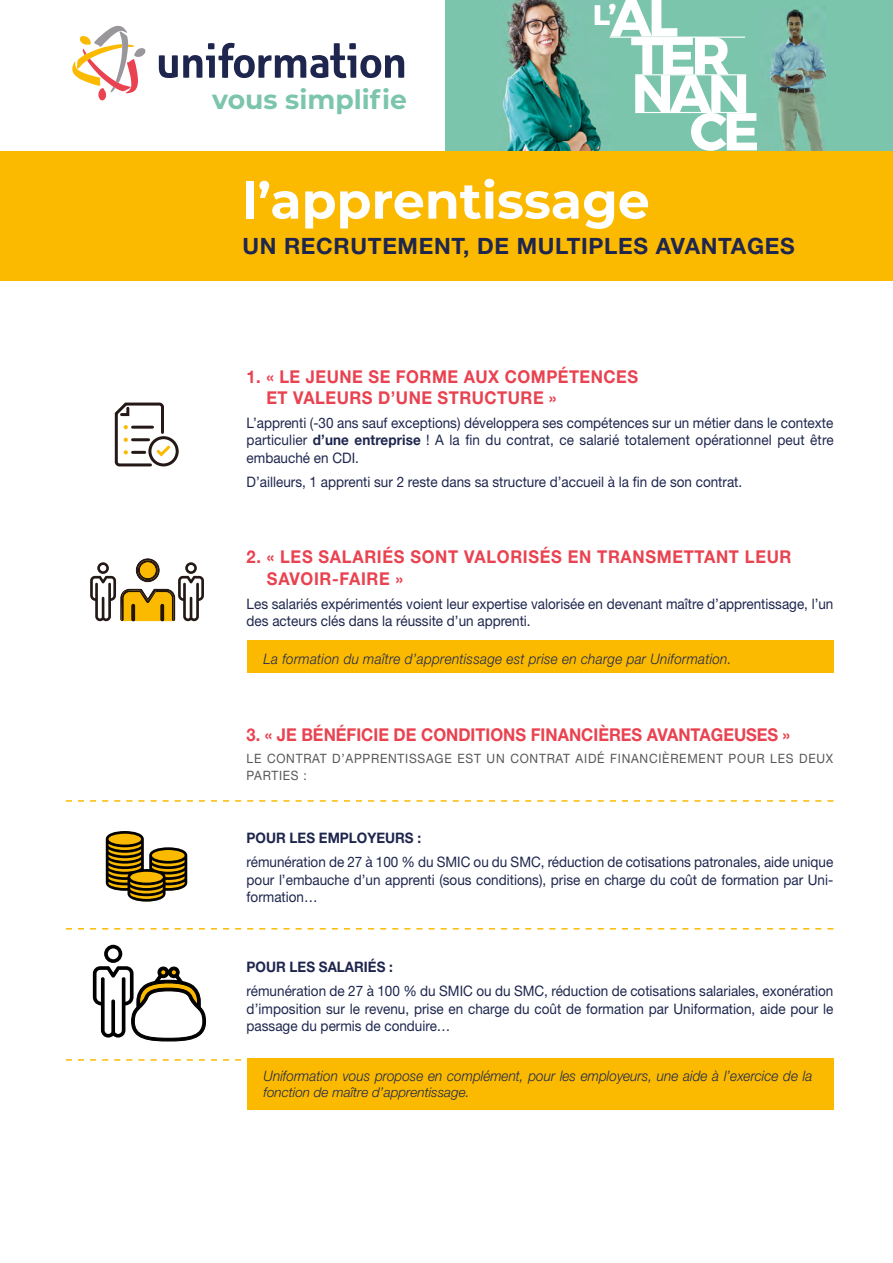
<style>
.page{position:relative;width:893px;height:1263px;background:#fff}
.page>*{position:absolute;margin:0;border:0;box-sizing:border-box;transform-origin:0 0}
.t1{font:700 50.7px "Montserrat";color:#fff}
.t2{font:800 28.35px "Montserrat";color:#fff}
.t3{font:700 26.7px "Montserrat";color:#7cc5ad}
.t4{font:700 22.5px "Helvetica Neue LT Std";letter-spacing:.03em;color:#1e264e}
.t5{font:700 17.7px/21.3px "Helvetica Neue LT Std";letter-spacing:.03em;color:#e94250;scale:.93 1}
.t6{font:700 17.7px "Helvetica Neue LT Std";color:#e94250;scale:.93 1}
.t7{font:14.4px/17.4px "Helvetica Neue LT Std";color:#1e264e;text-align:justify;scale:.93 1}
.t8{font:italic 300 14.4px "Helvetica Neue LT Std";color:#1e264e;scale:.93 1}
.t9{font:italic 300 14.4px "Helvetica Neue LT Std";letter-spacing:.02em;color:#1e264e;scale:.93 1}
.t10{font:700 14.4px "Helvetica Neue LT Std";color:#1e264e;scale:.93 1}
.t11{font:italic 300 13.5px "Helvetica Neue LT Std";color:#1e264e}
.t12{font:12.9px/17.4px "Helvetica Neue LT Std";letter-spacing:.06em;color:#575756;scale:.93 1}
.s1{font-weight:700}
</style>
<div class="page">
<div style="left:750px;top:0;width:143px;height:151px;background:#7cc5ad"></div>
<div style="left:445px;top:0;width:308px;height:189px;background:#7cc5ad"></div>
<img style="left:502px;top:0;width:108px;height:151px">
<img style="left:769px;top:9px;width:57px;height:142px">
<svg style="left:72px;top:26px;width:73px;height:74px"></svg>
<svg style="left:159px;top:43px;width:245px;height:35px"></svg>
<div style="left:247px;top:640px;width:586px;height:32px;background:#fbba00"></div>
<div style="left:247px;top:1059px;width:586px;height:51px;background:#fbba00"></div>
<svg style="left:114px;top:402px;width:65px;height:65px"></svg>
<svg style="left:90px;top:558px;width:114px;height:64px"></svg>
<svg style="left:106px;top:831px;width:81px;height:71px"></svg>
<svg style="left:93px;top:945px;width:114px;height:97px"></svg>
<svg style="left:66px;top:928px;width:767px;height:1px"></svg>
<svg style="left:66px;top:800px;width:767px;height:2px"></svg>
<svg style="left:66px;top:1059px;width:176px;height:2px"></svg>
<div style="left:0;top:151px;width:893px;height:129px;background:#fbba00"></div>
<svg style="left:610px;top:0;width:147px;height:151px"></svg>
<hr style="left:635px;top:74px;width:111px;height:1px;background:#fff">
<hr style="left:635px;top:112px;width:111px;height:1px;background:#fff">
<hr style="left:610px;top:37px;width:135px;height:1px;background:#fff">
<h3 class="t3" style="left:212px;top:80px;width:196px">vous simplifie</h3>
<h2 class="t2" style="left:593px;top:-6px;width:25px">L’</h2>
<h1 class="t1" style="left:242px;top:164px;width:409px">l’apprentissage</h1>
<h3 class="t4" style="left:242px;top:232px;width:554px">UN RECRUTEMENT, DE MULTIPLES AVANTAGES</h3>
<p class="t5" style="left:266px;top:365px;width:401px;text-indent:-20px">1. « LE JEUNE SE FORME AUX COMPÉTENCES<br>ET VALEURS D’UNE STRUCTURE »</p>
<p class="t7" style="left:247px;top:414px;width:633px">L’apprenti (-30 ans sauf exceptions) développera ses compétences sur un métier dans le contexte particulier <span class="s1">d’une entreprise</span> ! A la fin du contrat, ce salarié totalement opérationnel peut être embauché en CDI.</p>
<p class="t7" style="left:247px;top:473px;width:534px">D’ailleurs, 1 apprenti sur 2 reste dans sa structure d’accueil à la fin de son contrat.</p>
<p class="t5" style="left:267px;top:546px;width:565px;text-indent:-20px">2. « LES SALARIÉS SONT VALORISÉS EN TRANSMETTANT LEUR<br>SAVOIR-FAIRE »</p>
<p class="t7" style="left:247px;top:595px;width:632px">Les salariés expérimentés voient leur expertise valorisée en devenant maître d’apprentissage, l’un des acteurs clés dans la réussite d’un apprenti.</p>
<p class="t9" style="left:264px;top:650px;width:505px">La formation du maître d’apprentissage est prise en charge par Uniformation.</p>
<p class="t6" style="left:247px;top:723px;width:586px">3. « JE BÉNÉFICIE DE CONDITIONS FINANCIÈRES AVANTAGEUSES »</p>
<p class="t12" style="left:247px;top:749px;width:632px">LE CONTRAT D’APPRENTISSAGE EST UN CONTRAT AIDÉ FINANCIÈREMENT POUR LES DEUX<br>PARTIES :</p>
<p class="t10" style="left:247px;top:829px;width:189px">POUR LES EMPLOYEURS :</p>
<p class="t7" style="left:247px;top:853px;width:632px">rémunération de 27 à 100 % du SMIC ou du SMC, réduction de cotisations patronales, aide unique pour l’embauche d’un apprenti (sous conditions), prise en charge du coût de formation par Uni&shy;formation…</p>
<p class="t10" style="left:247px;top:958px;width:159px">POUR LES SALARIÉS :</p>
<p class="t7" style="left:247px;top:982px;width:632px">rémunération de 27 à 100 % du SMIC ou du SMC, réduction de cotisations salariales, exonération d’imposition sur le revenu, prise en charge du coût de formation par Uniformation, aide pour le passage du permis de conduire…</p>
<p class="t8" style="left:264px;top:1067px;width:591px">Uniformation vous propose en complément, pour les employeurs, une aide à l’exercice de la</p>
<p class="t11" style="left:264px;top:1084px;width:207px">fonction de maître d’apprentissage.</p>
</div>
